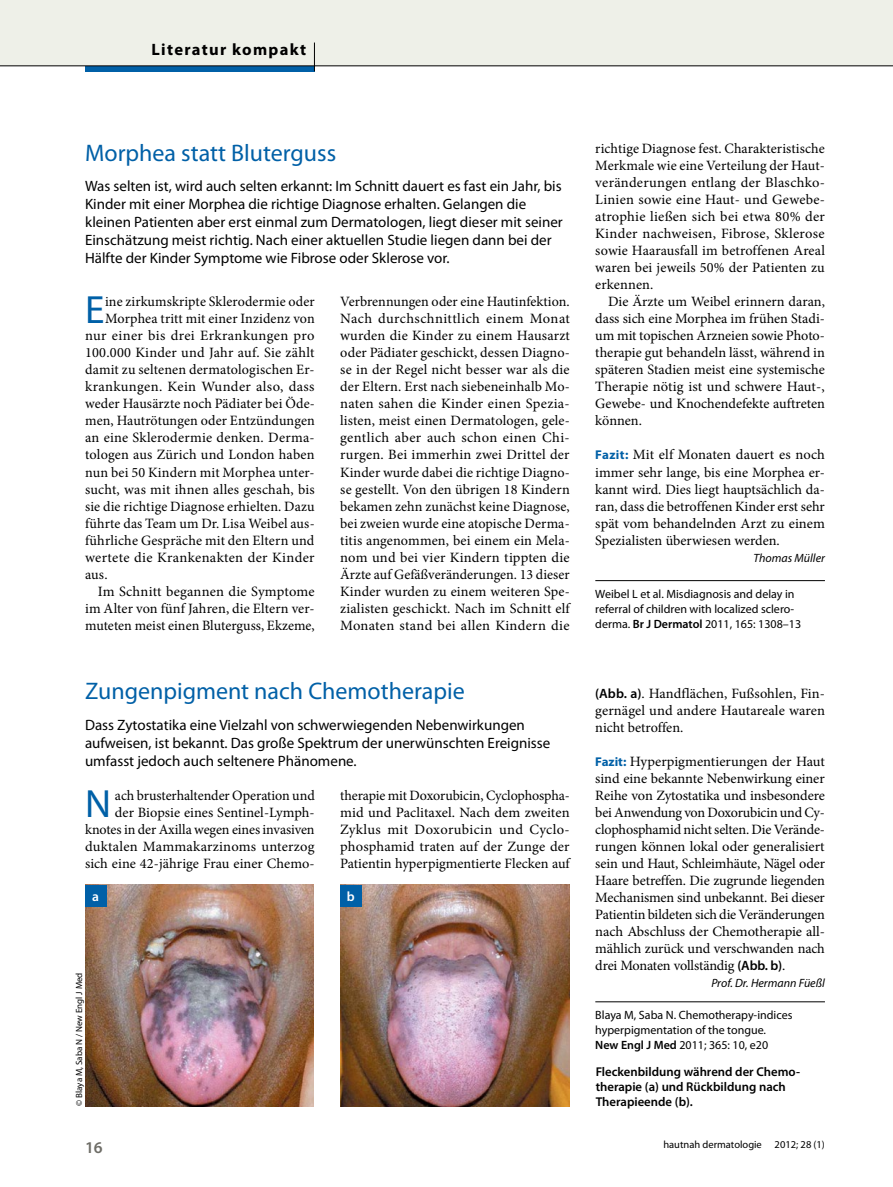
<style>
.page{position:relative;width:893px;height:1187px;background:#fff}
.page>*{position:absolute;margin:0;border:0;box-sizing:border-box;transform-origin:0 0}
.t1{font:39.45px "Myriad Pro";color:#0060a7}
.t2{font:24px "Myriad Pro";color:#0060a7}
.t3{font:700 16.5px "Myriad Pro";letter-spacing:.08em;color:#000}
.t4{font:600 16.5px "Myriad Pro";color:#6e6d67}
.t5{font:15px/18px "Myriad Pro";color:#000}
.t6{font:14.25px/17px "Minion Pro";letter-spacing:.005em;color:#000;text-align:justify}
.t7{font:14.25px "Minion Pro";letter-spacing:.025em;color:#000}
.t8{font:600 13.5px "Myriad Pro";color:#fff}
.t9{font:600 12.75px/15px "Myriad Pro";color:#000}
.t10{font:12px/15px "Myriad Pro";color:#000}
.t11{font:italic 12px "Myriad Pro";color:#000}
.t12{font:10.5px "Myriad Pro";color:#000}
.t13{font:9px "Myriad Pro";color:#000}
.s1{font-family:"Myriad Pro";font-weight:700;font-size:12.75px;color:#0060a7}
.s2{font-weight:600}
.s3{font-family:"Myriad Pro";font-weight:600;font-size:13.5px}
</style>
<div class="page">
<div style="left:0;top:0;width:893px;height:66px;background:#eef0e8"></div>
<hr style="left:595px;top:1001px;width:230px;height:1px;background:#000">
<hr style="left:595px;top:580px;width:230px;height:1px;background:#000">
<div style="left:85px;top:66px;width:230px;height:5px;background:#0060a7"></div>
<hr style="left:0;top:66px;width:893px;height:1px;background:#000">
<svg style="left:314px;top:43px;width:1px;height:28px"></svg>
<img style="left:85px;top:884px;width:485px;height:222px">
<div style="left:85px;top:884px;width:21px;height:22px;background:#0060a7"></div>
<div style="left:340px;top:884px;width:21px;height:22px;background:#0060a7"></div>
<div style="left:315px;top:877px;width:25px;height:246px;background:#fff"></div>
<p class="t3" style="left:151px;top:39px;width:156px">Literatur kompakt</p>
<h2 class="t2" style="left:85px;top:138px;width:253px">Morphea statt Bluterguss</h2>
<p class="t5" style="left:85px;top:177px;width:479px">Was selten ist, wird auch selten erkannt: Im Schnitt dauert es fast ein Jahr, bis Kinder mit einer Morphea die richtige Diagnose erhalten. Gelangen die kleinen Patienten aber erst einmal zum Dermatologen, liegt dieser mit seiner Einschätzung meist richtig. Nach einer aktuellen Studie liegen dann bei der Hälfte der Kinder Symptome wie Fibrose oder Sklerose vor.</p>
<h1 class="t1" style="left:85px;top:286px;width:21px">E</h1>
<p class="t6" style="left:105px;top:293px;width:211px">ine zirkumskripte Sklerodermie oder</p>
<p class="t6" style="left:105px;top:310px;width:211px">Morphea tritt mit einer Inzidenz von</p>
<p class="t7" style="left:85px;top:326px;width:231px">nur einer bis drei Erkrankungen pro</p>
<p class="t6" style="left:85px;top:344px;width:231px">100.000 Kinder und Jahr auf. Sie zählt</p>
<p class="t6" style="left:85px;top:361px;width:231px">damit zu seltenen dermatologischen Er-</p>
<p class="t7" style="left:85px;top:377px;width:231px">krankungen. Kein Wunder also, dass</p>
<p class="t6" style="left:85px;top:395px;width:231px">weder Hausärzte noch Pädiater bei Öde-</p>
<p class="t6" style="left:85px;top:412px;width:231px">men, Hautrötungen oder Entzündungen</p>
<p class="t6" style="left:85px;top:429px;width:231px">an eine Sklerodermie denken. Derma-</p>
<p class="t6" style="left:85px;top:446px;width:231px">tologen aus Zürich und London haben</p>
<p class="t6" style="left:85px;top:463px;width:231px">nun bei 50 Kindern mit Morphea unter-</p>
<p class="t6" style="left:85px;top:480px;width:231px">sucht, was mit ihnen alles geschah, bis</p>
<p class="t6" style="left:85px;top:497px;width:231px">sie die richtige Diagnose erhielten. Dazu</p>
<p class="t6" style="left:85px;top:514px;width:231px">führte das Team um Dr. Lisa Weibel aus-</p>
<p class="t6" style="left:85px;top:531px;width:231px">führliche Gespräche mit den Eltern und</p>
<p class="t6" style="left:85px;top:548px;width:231px">wertete die Krankenakten der Kinder</p>
<p class="t6" style="left:85px;top:565px;width:24px">aus.</p>
<p class="t6" style="left:98px;top:582px;width:218px">Im Schnitt begannen die Symptome</p>
<p class="t6" style="left:85px;top:599px;width:231px">im Alter von fünf Jahren, die Eltern ver-</p>
<p class="t6" style="left:85px;top:616px;width:231px">muteten meist einen Bluterguss, Ekzeme,</p>
<p class="t6" style="left:340px;top:293px;width:231px">Verbrennungen oder eine Hautinfektion.<br>Nach durchschnittlich einem Monat wurden die Kinder zu einem Hausarzt oder Pädiater geschickt, dessen Diagno&shy;se in der Regel nicht besser war als die der Eltern. Erst nach siebeneinhalb Mo&shy;naten sahen die Kinder einen Spezia&shy;listen, meist einen Dermatologen, gele&shy;gentlich aber auch schon einen Chi&shy;rurgen. Bei immerhin zwei Drittel der Kinder wurde dabei die richtige Diagno&shy;se gestellt. Von den übrigen 18 Kindern bekamen zehn zunächst keine Diagnose, bei zweien wurde eine atopische Derma&shy;titis angenommen, bei einem ein Mela&shy;nom und bei vier Kindern tippten die Ärzte auf Gefäßveränderungen. 13 dieser Kinder wurden zu einem weiteren Spe&shy;zialisten geschickt. Nach im Schnitt elf Monaten stand bei allen Kindern die</p>
<h2 class="t2" style="left:85px;top:675px;width:381px">Zungenpigment nach Chemotherapie</h2>
<p class="t5" style="left:85px;top:715px;width:467px">Dass Zytostatika eine Vielzahl von schwerwiegenden Nebenwirkungen aufweisen, ist bekannt. Das große Spektrum der unerwünschten Ereignisse umfasst jedoch auch seltenere Phänomene.</p>
<p class="t6" style="left:85px;top:786px;width:231px;text-align:right">ach brusterhaltender Operation und<br>der Biopsie eines Sentinel-Lymph&shy;knotes in der Axilla wegen eines invasiven duktalen Mammakarzinoms unterzog sich eine 42-jährige Frau einer Chemo-</p>
<p class="t6" style="left:340px;top:786px;width:231px">therapie mit Doxorubicin, Cyclophospha&shy;mid und Paclitaxel. Nach dem zweiten Zyklus mit Doxorubicin und Cyclo&shy;phosphamid traten auf der Zunge der Patientin hyperpigmentierte Flecken auf</p>
<h1 class="t1" style="left:85px;top:779px;width:27px">N</h1>
<p class="t8" style="left:92px;top:887px;width:8px">a</p>
<p class="t8" style="left:347px;top:887px;width:9px">b</p>
<p class="t13" style="left:73px;top:1105px;width:135px;rotate:-90deg">© Blaya M, Saba N / New Engl J Med</p>
<p class="t6" style="left:595px;top:140px;width:231px">richtige Diagnose fest. Charakteristische Merkmale wie eine Verteilung der Haut&shy;veränderungen entlang der Blaschko-Linien sowie eine Haut- und Gewebe&shy;atrophie ließen sich bei etwa 80% der Kinder nachweisen, Fibrose, Sklerose sowie Haarausfall im betroffenen Areal waren bei jeweils 50% der Patienten zu erkennen.</p>
<p class="t6" style="left:595px;top:293px;width:231px;text-indent:13px">Die Ärzte um Weibel erinnern daran, dass sich eine Morphea im frühen Stadi&shy;um mit topischen Arzneien sowie Photo&shy;therapie gut behandeln lässt, während in späteren Stadien meist eine systemische Therapie nötig ist und schwere Haut-, Gewebe- und Knochendefekte auftreten können.</p>
<p class="t6" style="left:595px;top:446px;width:231px"><span class="s1">Fazit:</span> Mit elf Monaten dauert es noch immer sehr lange, bis eine Morphea er&shy;kannt wird. Dies liegt hauptsächlich da&shy;ran, dass die betroffenen Kinder erst sehr spät vom behandelnden Arzt zu einem Spezialisten überwiesen werden.</p>
<p class="t11" style="left:753px;top:551px;width:73px">Thomas Müller</p>
<p class="t10" style="left:595px;top:586px;width:207px">Weibel L et al. Misdiagnosis and delay in referral of children with localized sclero&shy;derma. <span class="s2">Br J Dermatol</span> 2011, 165: 1308–13</p>
<p class="t6" style="left:595px;top:684px;width:231px"><span class="s3">(Abb. a)</span>. Handflächen, Fußsohlen, Fin&shy;gernägel und andere Hautareale waren nicht betroffen.</p>
<p class="t6" style="left:595px;top:752px;width:231px"><span class="s1">Fazit:</span> Hyperpigmentierungen der Haut sind eine bekannte Nebenwirkung einer Reihe von Zytostatika und insbesondere bei Anwendung von Doxorubicin und Cy&shy;clophosphamid nicht selten. Die Verände&shy;rungen können lokal oder generalisiert sein und Haut, Schleimhäute, Nägel oder Haare betreffen. Die zugrunde liegenden Mechanismen sind unbekannt. Bei dieser Patientin bildeten sich die Veränderungen nach Abschluss der Chemotherapie all&shy;mählich zurück und verschwanden nach drei Monaten vollständig <span class="s3">(Abb. b)</span>.</p>
<p class="t11" style="left:711px;top:976px;width:115px">Prof. Dr. Hermann Füeßl</p>
<p class="t10" style="left:595px;top:1007px;width:199px">Blaya M, Saba N. Chemotherapy-indices hyperpigmentation of the tongue.<br><span class="s2">New Engl J Med</span> 2011; 365: 10, e20</p>
<p class="t9" style="left:596px;top:1064px;width:206px">Fleckenbildung während der Chemo&shy;therapie (a) und Rückbildung nach</p>
<p class="t9" style="left:596px;top:1094px;width:99px">Therapieende (b).</p>
<p class="t4" style="left:85px;top:1136px;width:19px">16</p>
<p class="t12" style="left:663px;top:1137px;width:163px">hautnah dermatologie 2012; 28 (1)</p>
</div>
